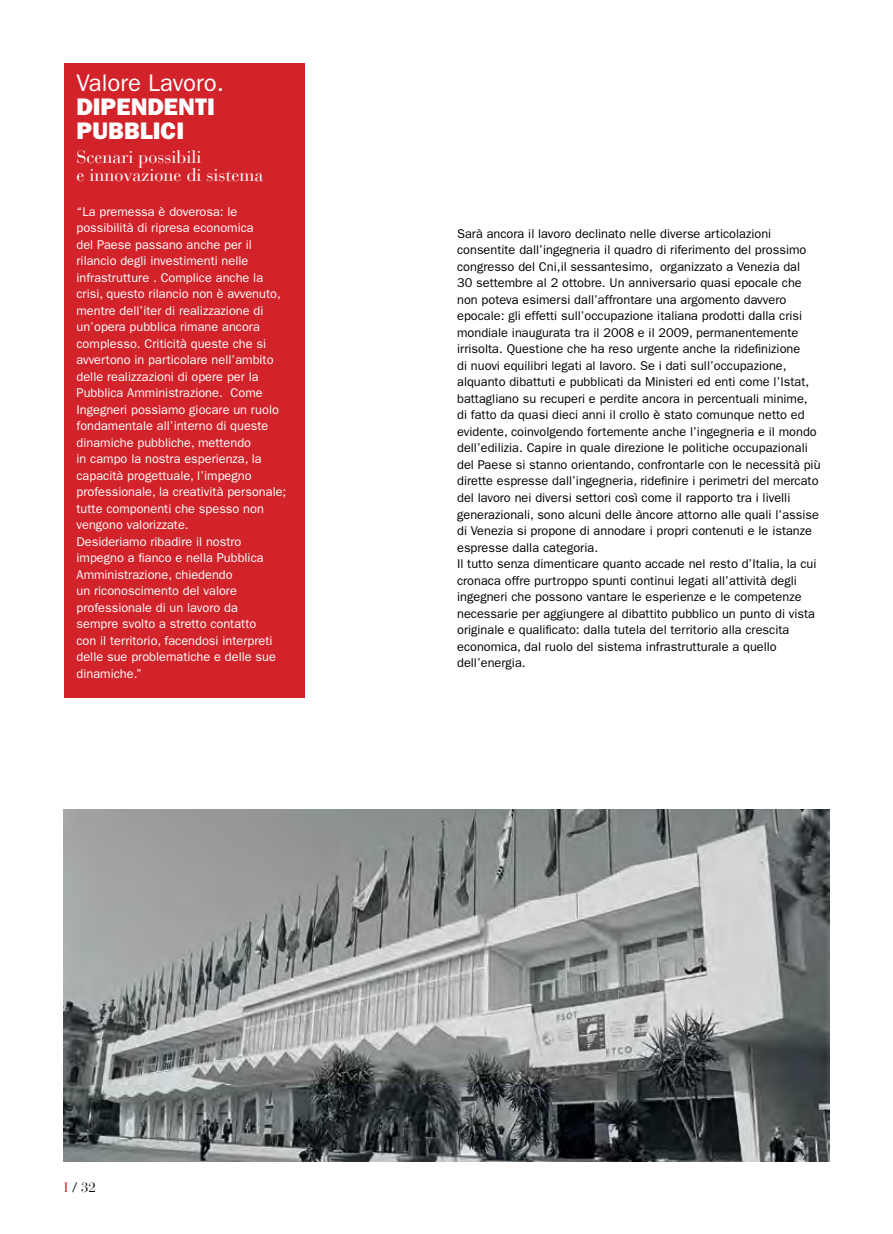
<style>
.page{position:relative;width:893px;height:1234px;background:#fff}
.page>*{position:absolute;margin:0;border:0;box-sizing:border-box;transform-origin:0 0}
.t1{font:24px/24px "ITC Franklin Gothic Std Hvy";color:#fff}
.t2{font:18px/18px "Bauer Bodoni LT";color:#fff}
.t3{font:13.5px "Bauer Bodoni LT";color:#000}
.t4{font:12.75px/16.5px "ITC Franklin Gothic Std";color:#000}
.t5{font:12.75px/16.5px "ITC Franklin Gothic Std";color:#fff}
.s1{font-family:"ITC Franklin Gothic Std"}
.s2{color:#d2232a}
</style>
<div class="page">
<div style="left:64px;top:64px;width:241px;height:633px;background:#d2232a"></div>
<img style="left:64px;top:809px;width:765px;height:352px">
<p class="t1" style="left:77px;top:71px;width:149px"><span class="s1">Valore Lavoro.<br></span>DIPENDENTI<br>PUBBLICI</p>
<p class="t2" style="left:77px;top:148px;width:189px">Scenari possibili<br>e innovazione di sistema</p>
<p class="t5" style="left:77px;top:203px;width:211px">“La premessa è doverosa: le possibilità di ripresa economica<br>del Paese passano anche per il rilancio degli investimenti nelle infrastrutture . Complice anche la crisi, questo rilancio non è avvenuto, mentre dell’iter di realizzazione di un’opera pubblica rimane ancora complesso. Criticità queste che si avvertono in particolare nell’ambito delle realizzazioni di opere per la Pubblica Amministrazione. Come Ingegneri possiamo giocare un ruolo fondamentale all’interno di queste dinamiche pubbliche, mettendo<br>in campo la nostra esperienza, la capacità progettuale, l’impegno professionale, la creatività personale; tutte componenti che spesso non vengono valorizzate.<br>Desideriamo ribadire il nostro impegno a fianco e nella Pubblica Amministrazione, chiedendo<br>un riconoscimento del valore professionale di un lavoro da<br>sempre svolto a stretto contatto<br>con il territorio, facendosi interpreti delle sue problematiche e delle sue dinamiche.”</p>
<p class="t4" style="left:457px;top:225px;width:365px">Sarà ancora il lavoro declinato nelle diverse articolazioni consentite dall’ingegneria il quadro di riferimento del prossimo congresso del Cni,il sessantesimo, organizzato a Venezia dal<br>30 settembre al 2 ottobre. Un anniversario quasi epocale che non poteva esimersi dall’affrontare una argomento davvero epocale: gli effetti sull’occupazione italiana prodotti dalla crisi mondiale inaugurata tra il 2008 e il 2009, permanentemente irrisolta. Questione che ha reso urgente anche la ridefinizione<br>di nuovi equilibri legati al lavoro. Se i dati sull’occupazione, alquanto dibattuti e pubblicati da Ministeri ed enti come l’Istat, battagliano su recuperi e perdite ancora in percentuali minime, di fatto da quasi dieci anni il crollo è stato comunque netto ed evidente, coinvolgendo fortemente anche l’ingegneria e il mondo dell’edilizia. Capire in quale direzione le politiche occupazionali del Paese si stanno orientando, confrontarle con le necessità più dirette espresse dall’ingegneria, ridefinire i perimetri del mercato del lavoro nei diversi settori così come il rapporto tra i livelli generazionali, sono alcuni delle àncore attorno alle quali l’assise di Venezia si propone di annodare i propri contenuti e le istanze espresse dalla categoria.<br>Il tutto senza dimenticare quanto accade nel resto d’Italia, la cui cronaca offre purtroppo spunti continui legati all’attività degli ingegneri che possono vantare le esperienze e le competenze necessarie per aggiungere al dibattito pubblico un punto di vista originale e qualificato: dalla tutela del territorio alla crescita economica, dal ruolo del sistema infrastrutturale a quello dell’energia.</p>
<p class="t3" style="left:64px;top:1179px;width:34px"><span class="s2">I</span> / 32</p>
</div>
